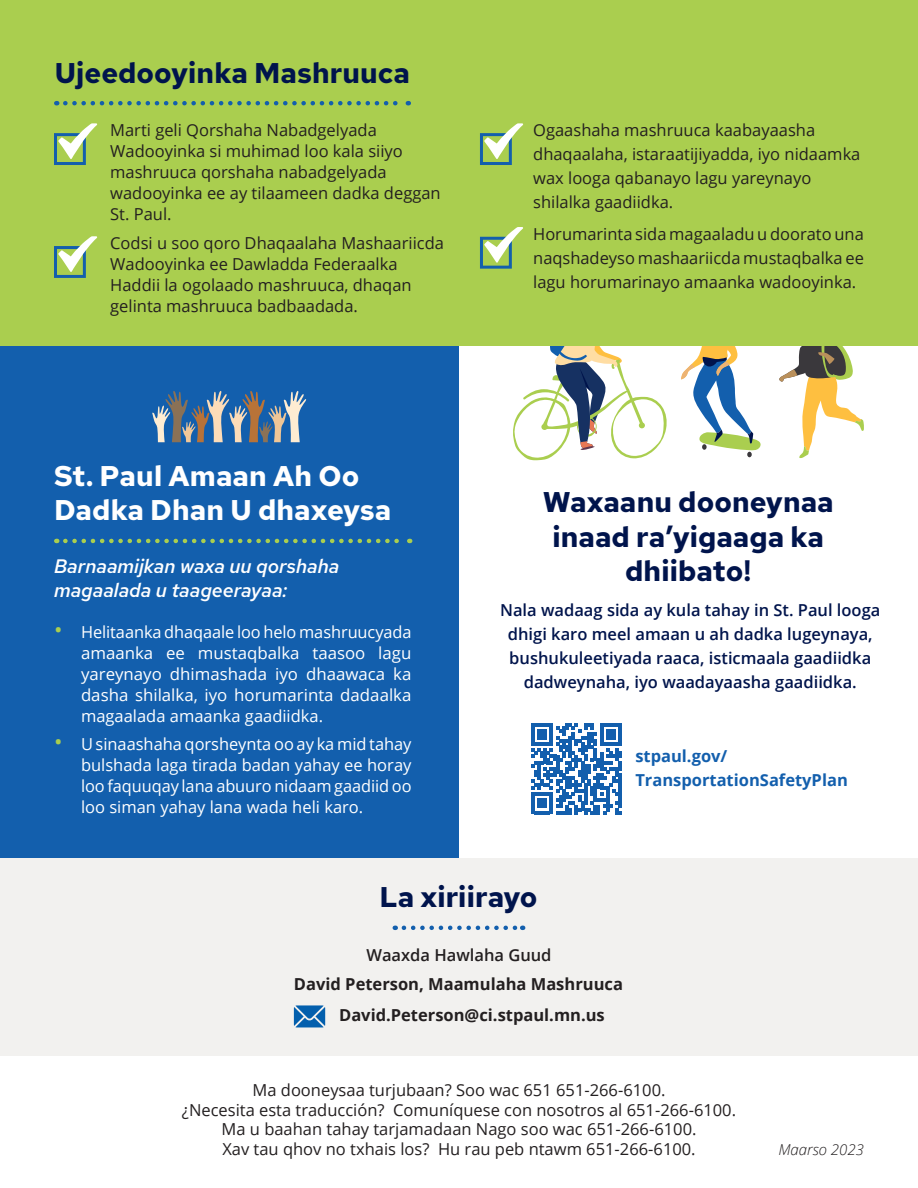
<style>
.page{position:relative;width:918px;height:1188px;background:#fff}
.page>*{position:absolute;margin:0;border:0;box-sizing:border-box;transform-origin:0 0}
.t1{font:300 28.5px/34.2px "Red Hat Text";letter-spacing:.005em;color:#00144c;text-align:center}
.t2{font:300 28.5px/34.2px "Red Hat Text";letter-spacing:.005em;color:#fff}
.t3{font:italic 300 19.5px/23.4px "Red Hat Text";color:#fff}
.Body_indent{font:16.5px/21px "Open Sans";color:#231f20}
.t4{font:16.5px/21px "Open Sans";color:#fff;text-align:justify}
.Body{font:600 16.5px/24px "Open Sans";color:#00144c;text-align:center}
.Body-2{font:700 16.5px "Open Sans";color:#231f20}
.Body-3{font:700 16.5px/24px "Open Sans";color:#135fad}
.Body-4{font:600 16.5px "Open Sans";color:#231f20}
.Body-5{font:italic 300 15px "Open Sans";color:#231f20}
.s1{font-size:22.5px;color:#aace4f}
</style>
<div class="page">
<svg style="left:779px;top:346px;width:85px;height:112px"></svg>
<svg style="left:513px;top:346px;width:248px;height:114px"></svg>
<div style="left:0;top:0;width:918px;height:346px;background:#aace4f"></div>
<svg style="left:65px;top:101px;width:344px;height:4px"></svg>
<div style="left:0;top:346px;width:458px;height:513px;background:#135fad"></div>
<div style="left:0;top:859px;width:918px;height:197px;background:#f2f1ef"></div>
<svg style="left:65px;top:539px;width:345px;height:4px"></svg>
<svg style="left:404px;top:926px;width:119px;height:4px"></svg>
<div style="left:54px;top:133px;width:32px;height:32px;border:3px solid #135fad"></div>
<svg style="left:58px;top:123px;width:39px;height:36px"></svg>
<div style="left:480px;top:133px;width:32px;height:32px;border:3px solid #135fad"></div>
<svg style="left:484px;top:123px;width:39px;height:36px"></svg>
<div style="left:54px;top:246px;width:32px;height:32px;border:3px solid #135fad"></div>
<svg style="left:58px;top:236px;width:39px;height:36px"></svg>
<div style="left:480px;top:237px;width:32px;height:32px;border:3px solid #135fad"></div>
<svg style="left:484px;top:227px;width:39px;height:36px"></svg>
<svg style="left:294px;top:1005px;width:31px;height:22px"></svg>
<svg style="left:531px;top:724px;width:91px;height:90px"></svg>
<svg style="left:152px;top:391px;width:154px;height:51px"></svg>
<h2 class="t1" style="left:55px;top:55px;width:357px">Ujeedooyinka Mashruuca</h2>
<p class="Body_indent" style="left:110px;top:119px;width:332px">Marti geli Qorshaha Nabadgelyada<br>Wadooyinka si muhimad loo kala siiyo mashruuca qorshaha nabadgelyada wadooyinka ee ay tilaameen dadka deggan<br>St. Paul.</p>
<p class="Body_indent" style="left:110px;top:232px;width:335px">Codsi u soo qoro Dhaqaalaha Mashaariicda Wadooyinka ee Dawladda Federaalka Haddii la ogolaado mashruuca, dhaqan gelinta mashruuca badbaadada.</p>
<p class="Body_indent" style="left:533px;top:118px;width:329px;line-height:24px">Ogaashaha mashruuca kaabayaasha dhaqaalaha, istaraatijiyadda, iyo nidaamka wax looga qabanayo lagu yareynayo shilalka gaadiidka.</p>
<p class="Body_indent" style="left:533px;top:221px;width:332px;line-height:24px;text-align:justify">Horumarinta sida magaaladu u doorato una naqshadeyso mashaariicda mustaqbalka ee lagu horumarinayo amaanka wadooyinka.</p>
<h2 class="t2" style="left:54px;top:458px;width:339px">St. Paul Amaan Ah Oo<br>Dadka Dhan U dhaxeysa</h2>
<h3 class="t3" style="left:54px;top:555px;width:287px">Barnaamijkan waxa uu qorshaha magaalada u taageerayaa:</h3>
<p class="t4" style="left:81px;top:621px;width:332px;text-indent:-27px"><span class="s1">•</span> Helitaanka dhaqaale loo helo mashruucyada amaanka ee mustaqbalka taasoo lagu yareynayo dhimashada iyo dhaawaca ka dasha shilalka, iyo horumarinta dadaalka magaalada amaanka gaadiidka.</p>
<p class="t4" style="left:81px;top:733px;width:332px;text-indent:-27px"><span class="s1">•</span> U sinaashaha qorsheynta oo ay ka mid tahay bulshada laga tirada badan yahay ee horay loo faquuqay lana abuuro nidaam gaadiid oo loo siman yahay lana wada heli karo.</p>
<h2 class="t1" style="left:543px;top:485px;width:293px">Waxaanu dooneynaa inaad ra’yigaaga ka dhiibato!</h2>
<p class="Body" style="left:500px;top:598px;width:382px">Nala wadaag sida ay kula tahay in St. Paul looga dhigi karo meel amaan u ah dadka lugeynaya, bushukuleetiyada raaca, isticmaala gaadiidka dadweynaha, iyo waadayaasha gaadiidka.</p>
<p class="Body-3" style="left:635px;top:744px;width:214px">stpaul.gov/<br>TransportationSafetyPlan</p>
<h2 class="t1" style="left:379px;top:879px;width:160px">La xiriirayo</h2>
<p class="Body-4" style="left:366px;top:944px;width:187px">Waaxda Hawlaha Guud</p>
<p class="Body-2" style="left:294px;top:972px;width:330px">David Peterson, Maamulaha Mashruuca</p>
<p class="Body-2" style="left:339px;top:1004px;width:267px">David.Peterson@ci.stpaul.mn.us</p>
<p class="Body_indent" style="left:253px;top:1079px;width:415px">Ma dooneysaa turjubaan? Soo wac 651 651-266-6100.</p>
<p class="Body_indent" style="left:182px;top:1099px;width:556px">¿Necesita esta traducción? Comuníquese con nosotros al 651-266-6100.</p>
<p class="Body_indent" style="left:222px;top:1118px;width:476px">Ma u baahan tahay tarjamadaan Nago soo wac 651-266-6100.</p>
<p class="Body_indent" style="left:222px;top:1138px;width:475px">Xav tau qhov no txhais los? Hu rau peb ntawm 651-266-6100.</p>
<p class="Body-5" style="left:778px;top:1139px;width:87px">Maarso 2023</p>
</div>
